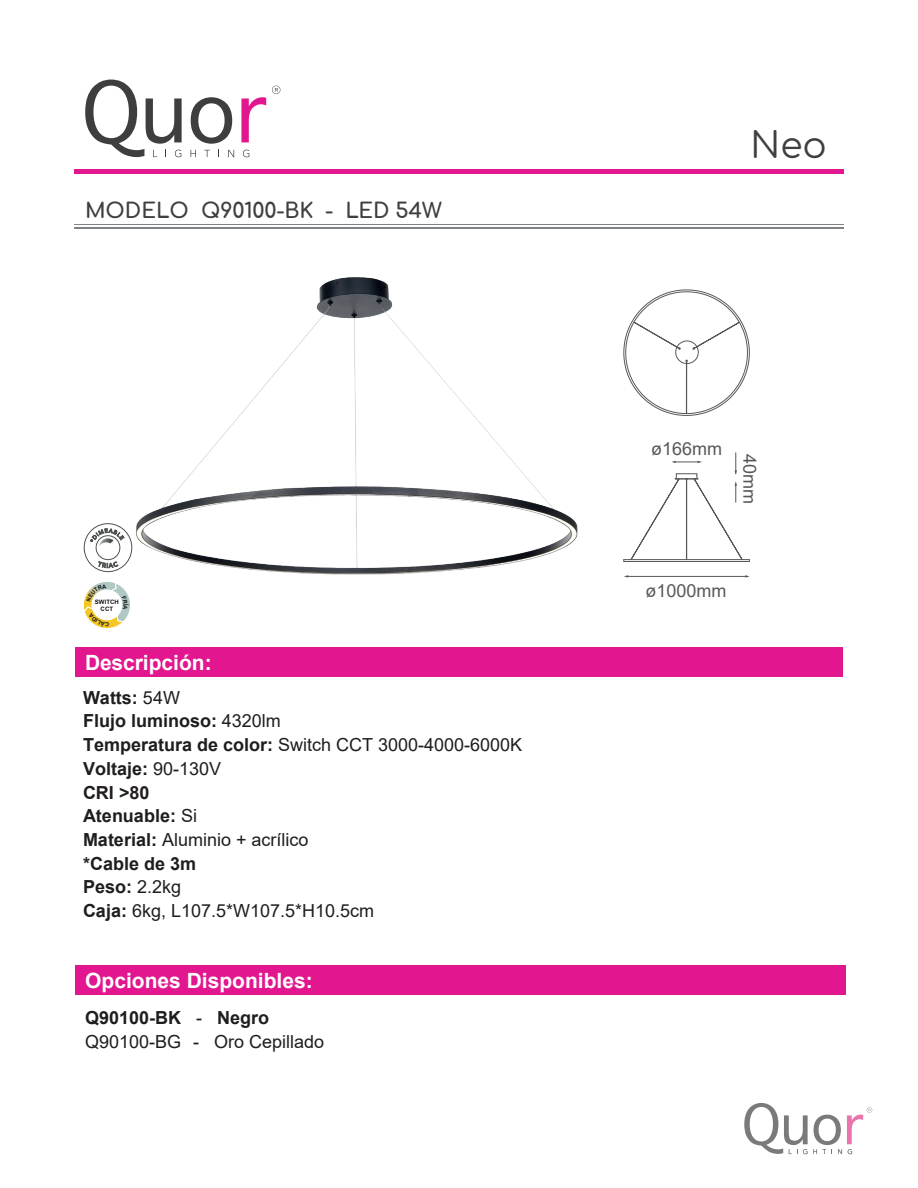
<style>
.page{position:relative;width:918px;height:1188px;background:#fff}
.page>*{position:absolute;margin:0;border:0;box-sizing:border-box;transform-origin:0 0}
.t1{font:36px "Comfortaa";color:#3f3f3f}
.t2{font:700 21px "Arial";color:#fff}
.t3{font:700 21px "Comfortaa";letter-spacing:-.01em;color:#3f3f3f}
.t4{font:18px/23.7px "Arial";color:#201d1e}
.t5{font:18px "Arial";color:#57585a}
.t6{font:700 6px/7.4px "Arial";color:#111416;text-align:center}
.s1{font-weight:700}
.s2{font-weight:700;color:#221d1d}
</style>
<div class="page">
<hr style="left:74px;top:169px;width:770px;height:4px;background:#e2168f">
<hr style="left:74px;top:227px;width:770px;height:1px;background:#808385">
<hr style="left:74px;top:224px;width:770px;height:1px;background:#808385">
<div style="left:75px;top:648px;width:768px;height:29px;background:#e2168f"></div>
<svg style="left:241px;top:97px;width:25px;height:45px"></svg>
<svg style="left:191px;top:97px;width:41px;height:47px"></svg>
<svg style="left:85px;top:80px;width:97px;height:77px"></svg>
<svg style="left:191px;top:150px;width:5px;height:7px"></svg>
<svg style="left:204px;top:150px;width:6px;height:7px"></svg>
<svg style="left:228px;top:150px;width:6px;height:7px"></svg>
<svg style="left:243px;top:150px;width:6px;height:7px"></svg>
<svg style="left:272px;top:86px;width:8px;height:8px"></svg>
<div style="left:75px;top:966px;width:771px;height:29px;background:#e2168f"></div>
<svg style="left:744px;top:1103px;width:128px;height:51px"></svg>
<img style="left:136px;top:278px;width:442px;height:297px">
<svg style="left:83px;top:523px;width:50px;height:50px"></svg>
<hr style="left:627px;top:576px;width:120px;height:1px;background:#57585a">
<hr style="left:624px;top:559px;width:125px;height:1px;background:#57585a">
<hr style="left:624px;top:561px;width:125px;height:1px;background:#57585a">
<svg style="left:630px;top:453px;width:113px;height:108px"></svg>
<svg style="left:623px;top:289px;width:127px;height:127px"></svg>
<svg style="left:83px;top:582px;width:47px;height:47px"></svg>
<p class="t3" style="left:85px;top:191px;width:358px">MODELO Q90100-BK - LED 54W</p>
<p class="t6" style="left:95px;top:598px;width:25px">SWITCH<br>CCT</p>
<p class="t2" style="left:85px;top:648px;width:128px">Descripción:</p>
<p class="t4" style="left:83px;top:685px;width:441px"><span class="s1">Watts:</span> 54W<br><span class="s1">Flujo luminoso:</span> 4320lm<br><span class="s1">Temperatura de color:</span> Switch CCT 3000-4000-6000K<br><span class="s1">Voltaje:</span> 90-130V<br><span class="s2">CRI &gt;80<br></span><span class="s1">Atenuable:</span> Si<br><span class="s1">Material:</span> Aluminio + acrílico<br><span class="s1">*Cable de 3m<br>Peso:</span> 2.2kg<br><span class="s1">Caja:</span> 6kg, L107.5*W107.5*H10.5cm</p>
<p class="t2" style="left:85px;top:966px;width:229px">Opciones Disponibles:</p>
<p class="t4" style="left:85px;top:1005px;width:241px"><span class="s1">Q90100-BK</span> - <span class="s1">Negro<br></span>Q90100-BG - Oro Cepillado</p>
<h1 class="t1" style="left:751px;top:113px;width:78px">Neo</h1>
<p class="t5" style="left:651px;top:436px;width:73px">ø166mm</p>
<p class="t5" style="left:762px;top:454px;width:52px;rotate:90deg">40mm</p>
<p class="t5" style="left:645px;top:578px;width:83px">ø1000mm</p>
</div>
